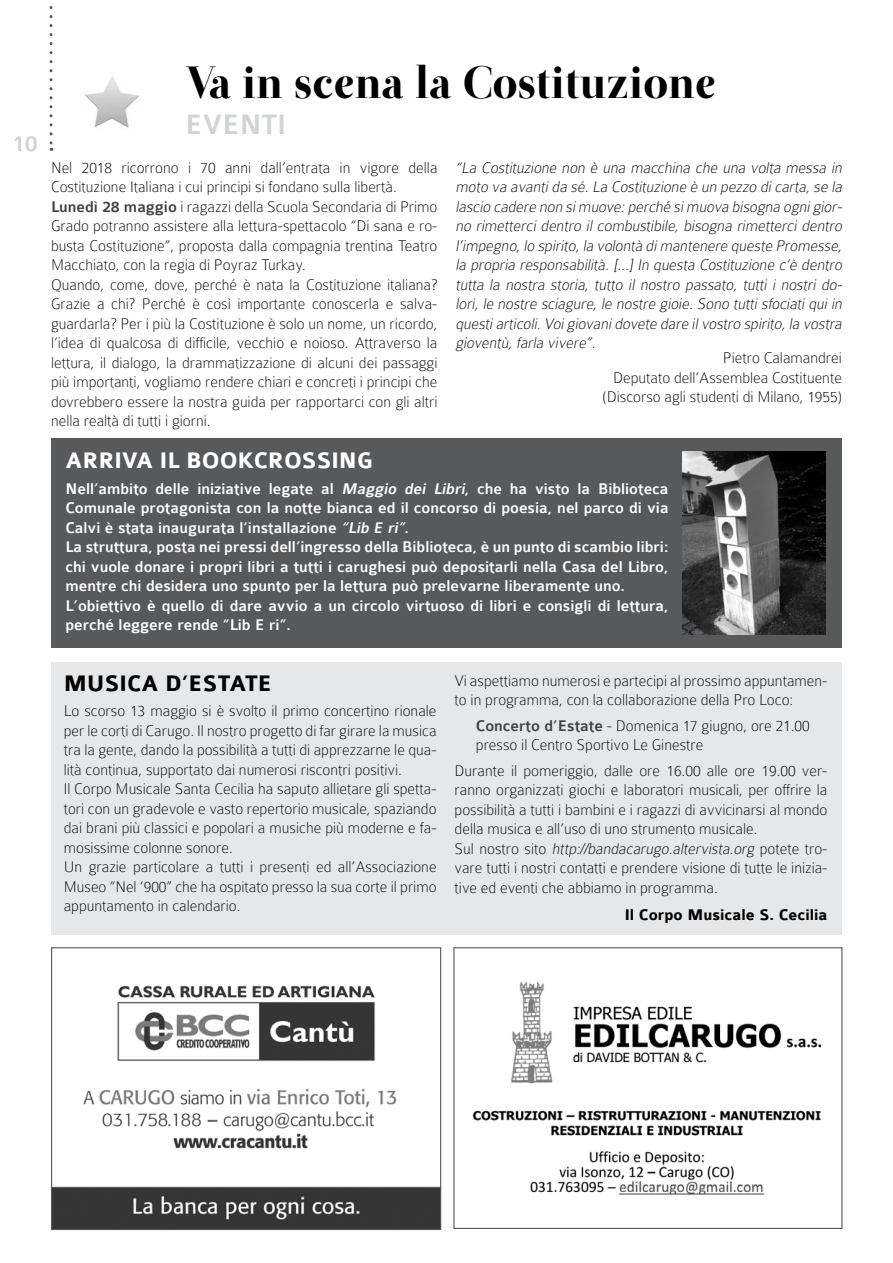
<style>
.page{position:relative;width:893px;height:1263px;background:#fff}
.page>*{position:absolute;margin:0;border:0;box-sizing:border-box;transform-origin:0 0}
.t1{font:45px "Otama ep";color:#000}
.t2{font:500 30px "Colaborate";color:#d1d3d4}
.t3{font:700 24px "Colaborate";color:#fff}
.t4{font:700 24px "Colaborate";color:#000}
.t5{font:500 24px "Colaborate";color:#d1d3d4}
.t6{font:100 16.5px/19.5px "Colaborate";color:#000}
.t7{font:italic 100 16.5px/19.5px "Colaborate";letter-spacing:-.18em;color:#000;text-align:justify}
.t8{font:500 16.5px/19.5px "Colaborate";color:#fff}
.t9{font:700 16.5px "Colaborate";color:#000}
.s1{font-weight:500;color:#414142}
.s2{font-style:normal}
.s3{font-style:italic}
</style>
<div class="page">
<svg style="left:50px;top:6px;width:3px;height:145px"></svg>
<div style="left:51px;top:662px;width:791px;height:272px;background:#e6e7e8"></div>
<div style="left:51px;top:438px;width:791px;height:210px;background:#58595b"></div>
<img style="left:85px;top:76px;width:54px;height:52px">
<img style="left:472px;top:981px;width:350px;height:214px">
<div style="left:453px;top:947px;width:389px;height:282px;border:1px solid #58595b"></div>
<img style="left:53px;top:985px;width:386px;height:243px">
<div style="left:51px;top:947px;width:390px;height:283px;border:1px solid #58595b"></div>
<img style="left:682px;top:452px;width:144px;height:182px">
<h3 class="t5" style="left:12px;top:131px;width:27px">10</h3>
<h1 class="t1" style="left:185px;top:56px;width:532px">Va in scena la Costituzione</h1>
<h2 class="t2" style="left:185px;top:109px;width:35px">Eventi</h2>
<p class="t6" style="left:51px;top:158px;width:388px">Nel 2018 ricorrono i 70 anni dall’entrata in vigore della Costituzione Italiana i cui principi si fondano sulla libertà.<br><span class="s1">Lunedì 28 maggio</span> i ragazzi della Scuola Secondaria di Primo Grado potranno assistere alla lettura-spettacolo “Di sana e ro&shy;busta Costituzione”, proposta dalla compagnia trentina Teatro Macchiato, con la regia di Poyraz Turkay.<br>Quando, come, dove, perché è nata la Costituzione italiana?<br>Grazie a chi? Perché è così importante conoscerla e salva&shy;guardarla? Per i più la Costituzione è solo un nome, un ricordo, l’idea di qualcosa di difficile, vecchio e noioso. Attraverso la lettura, il dialogo, la drammatizzazione di alcuni dei passaggi più importanti, vogliamo rendere chiari e concreti i principi che dovrebbero essere la nostra guida per rapportarci con gli altri nella realtà di tutti i giorni.</p>
<p class="t7" style="left:455px;top:158px;width:391px">“La Costituzione non è una macchina che una volta messa in moto va avantida sé.La Costituzione è un pezzo dicarta,se la lascio cadere non simuove:perché simuova bisogna ognigior&shy;no rimetterci dentro il combustibile, bisogna rimetterci dentro l’impegno,lo spirito,la volontà dimantenere queste Promesse, la propria responsabilità. […] In questa Costituzione c’è dentro tutta la nostra storia, tutto il nostro passato, tutti i nostri do&shy;lori, le nostre sciagure, le nostre gioie. Sono tutti sfociati qui in questiarticoli.Voigiovanidovete dare ilvostro spirito,la vostra gioventù,farla vivere”<span class="s2">.</span></p>
<p class="t6" style="left:603px;top:348px;width:241px;text-align:right">Pietro Calamandrei<br>Deputato dell’Assemblea Costituente (Discorso agli studenti di Milano, 1955)</p>
<h3 class="t3" style="left:65px;top:448px;width:309px">ARRIVA IL BOOKCROSSING</h3>
<p class="t8" style="left:65px;top:479px;width:605px">Nell’ambito delle iniziative legate al <span class="s3">Maggio dei Libri</span>, che ha visto la Biblioteca Comunale protagonista con la notte bianca ed il concorso di poesia, nel parco di via Calvi è stata inaugurata l’installazione <span class="s3">“Lib E ri”</span>.<br>La struttura, posta nei pressi dell’ingresso della Biblioteca, è un punto di scambio libri: chi vuole donare i propri libri a tutti i carughesi può depositarli nella Casa del Libro, mentre chi desidera uno spunto per la lettura può prelevarne liberamente uno.<br>L’obiettivo è quello di dare avvio a un circolo virtuoso di libri e consigli di lettura, perché leggere rende “Lib E ri”.</p>
<h3 class="t4" style="left:64px;top:670px;width:210px">MUSICA D’ESTATE</h3>
<p class="t6" style="left:64px;top:701px;width:374px">Lo scorso 13 maggio si è svolto il primo concertino rionale per le corti di Carugo. Il nostro progetto di far girare la musica tra la gente, dando la possibilità a tutti di apprezzarne le qua&shy;lità continua, supportato dai numerosi riscontri positivi.<br>Il Corpo Musicale Santa Cecilia ha saputo allietare gli spetta&shy;tori con un gradevole e vasto repertorio musicale, spaziando dai brani più classici e popolari a musiche più moderne e fa&shy;mosissime colonne sonore.<br>U n grazie particolare a tutti i presenti ed all’Associazione Museo “Nel ‘900” che ha ospitato presso la sua corte il primo appuntamento in calendario.</p>
<p class="t6" style="left:455px;top:671px;width:374px">Vi aspettiamo numerosi e partecipi al prossimo appuntamen&shy;to in programma, con la collaborazione della Pro Loco:</p>
<p class="t6" style="left:476px;top:716px;width:335px"><span class="s1">Concerto d’Estate</span> - Domenica 17 giugno, ore 21.00 presso il Centro Sportivo Le Ginestre</p>
<p class="t6" style="left:455px;top:760px;width:374px">Durante il pomeriggio, dalle ore 16.00 alle ore 19.00 ver&shy;ranno organizzati giochi e laboratori musicali, per offrire la possibilità a tutti i bambini e i ragazzi di avvicinarsi al mondo della musica e all’uso di uno strumento musicale.<br>S u l n o st ro s i to <span class="s3">http://bandacarugo.altervista.org</span> p otete t ro - vare tutti i nostri contatti e prendere visione di tutte le inizia&shy;tive ed eventi che abbiamo in programma.</p>
<p class="t9" style="left:625px;top:906px;width:204px">Il Corpo Musicale S. Cecilia</p>
</div>
